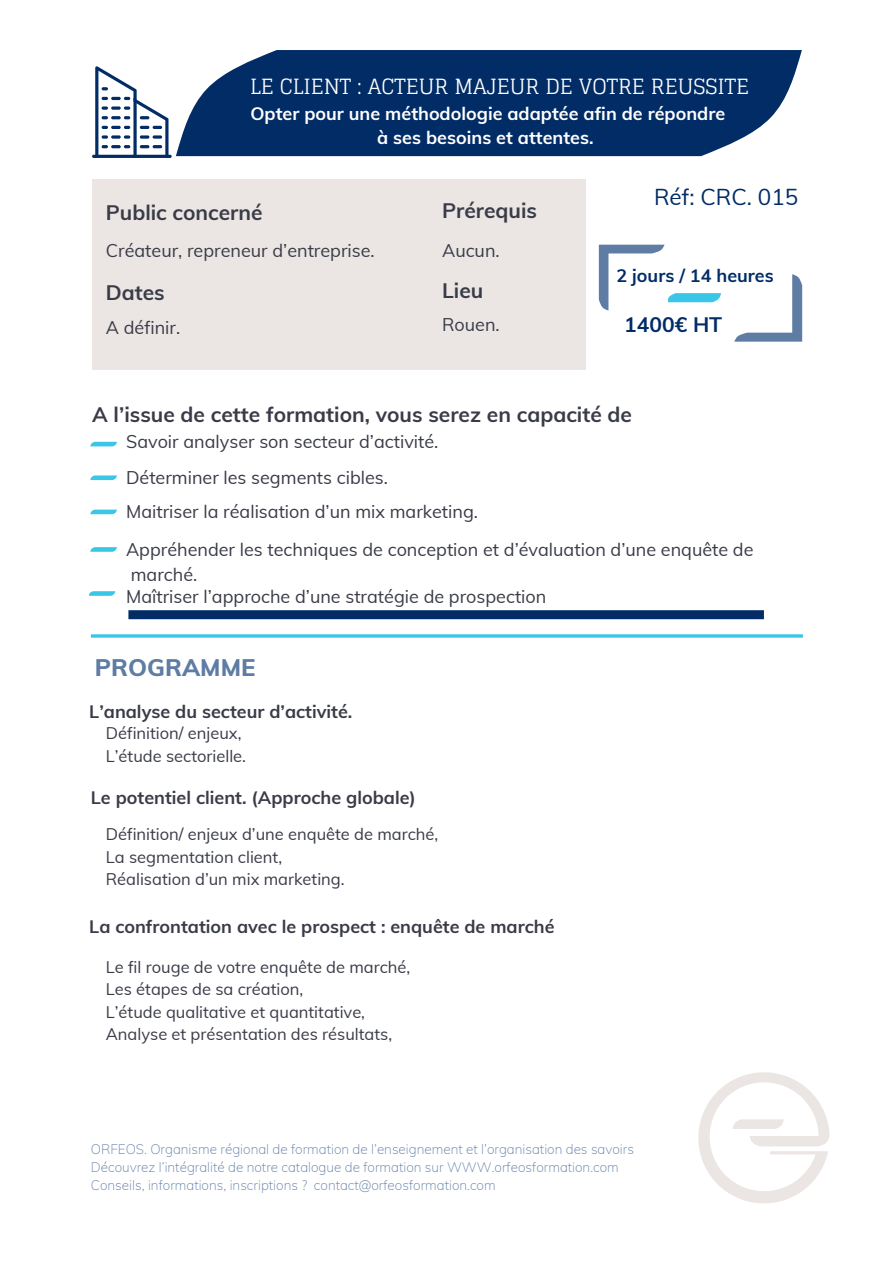
<style>
.page{position:relative;width:893px;height:1264px;background:#fff}
.page>*{position:absolute;margin:0;border:0;box-sizing:border-box;transform-origin:0 0}
.t1{font:800 24px "Muli";color:#5f7ca4}
.t2{font:22.5px "Muli";color:#012c66}
.t3{font:700 21px "Muli";color:#393b47}
.t4{font:21px "Glegoo";color:#fff}
.t5{font:700 21px "Muli";color:#012c66}
.t6{font:18px/36.6px "Muli";color:#393b47}
.t7{font:700 18px "Muli";color:#393b47}
.t8{font:700 18px/24.8px "Muli";color:#fff;text-align:center}
.t9{font:700 18px "Muli";color:#012c66}
.t10{font:16.5px/22.5px "Muli";color:#393b47}
.t11{font:200 13.5px/18px "Muli";color:#5f7ca4}
</style>
<div class="page">
<svg style="left:176px;top:50px;width:625px;height:106px;background:#183f74"></svg>
<div style="left:128px;top:610px;width:635px;height:9px;background:#012c66"></div>
<hr style="left:91px;top:634px;width:711px;height:3px;background:#3ac6e6">
<svg style="left:91px;top:442px;width:26px;height:4px"></svg>
<svg style="left:91px;top:475px;width:26px;height:5px"></svg>
<svg style="left:91px;top:509px;width:26px;height:5px"></svg>
<svg style="left:734px;top:274px;width:68px;height:67px"></svg>
<hr style="left:92px;top:155px;width:80px;height:3px;background:#012c66;border-radius:2px">
<svg style="left:95px;top:66px;width:73px;height:92px"></svg>
<div style="left:92px;top:180px;width:493px;height:190px;background:#ebe6e4"></div>
<svg style="left:598px;top:245px;width:123px;height:65px"></svg>
<svg style="left:91px;top:547px;width:26px;height:4px"></svg>
<svg style="left:89px;top:591px;width:26px;height:5px"></svg>
<svg style="left:698px;top:1072px;width:131px;height:131px"></svg>
<p class="t4" style="left:250px;top:75px;width:500px">LE CLIENT : ACTEUR MAJEUR DE VOTRE REUSSITE</p>
<p class="t8" style="left:250px;top:100px;width:476px">Opter pour une méthodologie adaptée afin de répondre à ses besoins et attentes.</p>
<p class="t3" style="left:106px;top:199px;width:158px">Public concerné</p>
<p class="t6" style="left:106px;top:232px;width:270px">Créateur, repreneur d’entreprise.</p>
<p class="t3" style="left:106px;top:279px;width:60px">Dates</p>
<p class="t6" style="left:106px;top:309px;width:76px">A définir.</p>
<p class="t3" style="left:442px;top:196px;width:96px">Prérequis</p>
<p class="t6" style="left:442px;top:232px;width:59px">Aucun.</p>
<p class="t3" style="left:442px;top:277px;width:43px">Lieu</p>
<p class="t6" style="left:442px;top:306px;width:59px">Rouen.</p>
<p class="t2" style="left:654px;top:182px;width:146px">Réf: CRC. 015</p>
<p class="t9" style="left:616px;top:263px;width:159px">2 jours / 14 heures</p>
<p class="t5" style="left:624px;top:311px;width:99px">1400€ HT</p>
<p class="t3" style="left:92px;top:400px;width:541px">A l’issue de cette formation, vous serez en capacité de</p>
<p class="t6" style="left:126px;top:422px;width:314px">Savoir analyser son secteur d’activité.<br>Déterminer les segments cibles.</p>
<p class="t6" style="left:126px;top:492px;width:629px;line-height:38px">Maitriser la réalisation d’un mix marketing.<br>Appréhender les techniques de conception et d’évaluation d’une enquête de</p>
<p class="t6" style="left:126px;top:562px;width:422px;line-height:22.5px">marché.<br>Maîtriser l’approche d’une stratégie de prospection</p>
<h1 class="t1" style="left:95px;top:652px;width:162px">PROGRAMME</h1>
<p class="t7" style="left:89px;top:699px;width:264px">L’analyse du secteur d’activité.</p>
<p class="t10" style="left:106px;top:721px;width:142px">Définition/ enjeux,<br>L’étude sectorielle.</p>
<p class="t7" style="left:91px;top:786px;width:326px">Le potentiel client. (Approche globale)</p>
<p class="t10" style="left:106px;top:822px;width:334px">Définition/ enjeux d’une enquête de marché,<br>La segmentation client,<br>Réalisation d’un mix marketing.</p>
<p class="t7" style="left:89px;top:915px;width:467px">La confrontation avec le prospect : enquête de marché</p>
<p class="t10" style="left:106px;top:955px;width:306px">Le fil rouge de votre enquête de marché, Les étapes de sa création,<br>L’étude qualitative et quantitative, Analyse et présentation des résultats,</p>
<p class="t11" style="left:91px;top:1140px;width:544px">ORFEOS. Organisme régional de formation de l’enseignement et l’organisation des savoirs<br>Découvrez l’intégralité de notre catalogue de formation sur WWW.orfeosformation.com<br>Conseils, informations, inscriptions ? contact@orfeosformation.com</p>
</div>
